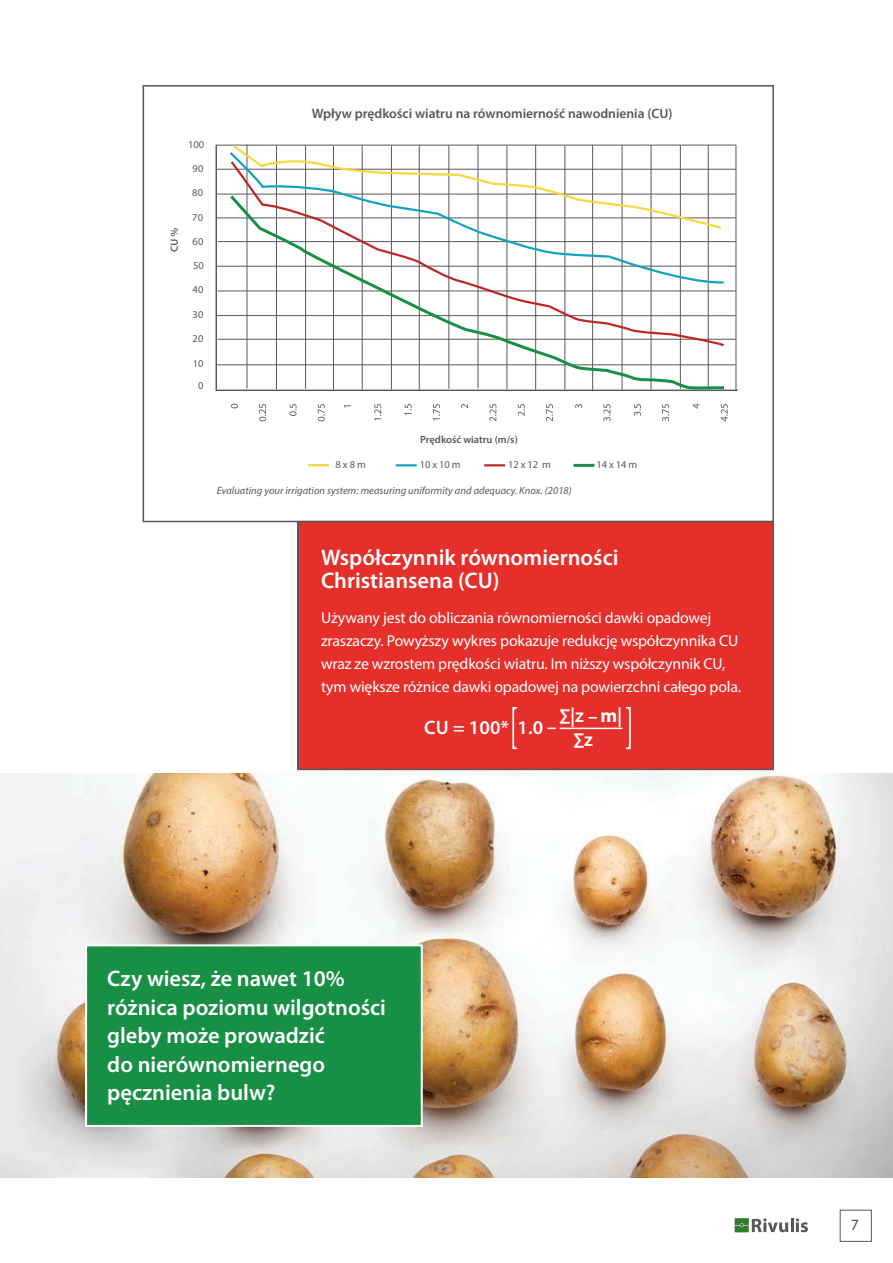
<style>
.page{position:relative;width:893px;height:1263px;background:#fff}
.page>*{position:absolute;margin:0;border:0;box-sizing:border-box;transform-origin:0 0}
.t1{font:600 22.5px/28.5px "Myriad Pro";color:#fff}
.t2{font:600 19.5px "Myriad Pro";color:#fff}
.t3{font:15.75px/22.8px "Myriad Pro";letter-spacing:-.01em;color:#fff}
.t4{font:15.75px "Myriad Pro";color:#4f5252}
.t5{font:600 13.65px "Myriad Pro";color:#57585a}
.t6{font:italic 10.5px "Myriad Pro";letter-spacing:.005em;color:#57585a}
.t7{font:10.5px "Myriad Pro";color:#59585b}
.t8{font:600 10.5px "Myriad Pro";color:#59585b}
.s1{font-weight:700}
</style>
<div class="page">
<hr style="left:790px;top:1218px;width:3px;height:14px;background:#57585a">
<svg style="left:796px;top:1218px;width:12px;height:14px"></svg>
<svg style="left:735px;top:1218px;width:53px;height:14px"></svg>
<div style="left:840px;top:1210px;width:32px;height:32px;background:#fff;border:1px solid #57585a"></div>
<img style="left:0;top:774px;width:893px;height:404px">
<div style="left:84px;top:943px;width:340px;height:185px;background:#179045"></div>
<svg style="left:215px;top:144px;width:523px;height:247px"></svg>
<hr style="left:216px;top:145px;width:520px;height:1px;background:#59585b">
<hr style="left:217px;top:194px;width:519px;height:1px;background:#59585b">
<hr style="left:217px;top:218px;width:519px;height:1px;background:#59585b">
<hr style="left:218px;top:241px;width:518px;height:1px;background:#59585b">
<hr style="left:217px;top:266px;width:519px;height:1px;background:#59585b">
<hr style="left:218px;top:291px;width:518px;height:1px;background:#59585b">
<hr style="left:217px;top:315px;width:519px;height:1px;background:#59585b">
<hr style="left:218px;top:339px;width:518px;height:1px;background:#59585b">
<hr style="left:217px;top:365px;width:519px;height:1px;background:#59585b">
<hr style="left:217px;top:169px;width:519px;height:1px;background:#59585b">
<svg style="left:170px;top:228px;width:8px;height:23px"></svg>
<svg style="left:227px;top:192px;width:500px;height:199px"></svg>
<hr style="left:574px;top:464px;width:20px;height:3px;background:#179045">
<hr style="left:484px;top:464px;width:21px;height:2px;background:#be2725">
<hr style="left:308px;top:464px;width:21px;height:2px;background:#f6d83f">
<svg style="left:229px;top:285px;width:497px;height:63px"></svg>
<svg style="left:228px;top:151px;width:498px;height:134px"></svg>
<svg style="left:231px;top:144px;width:492px;height:86px"></svg>
<hr style="left:396px;top:464px;width:21px;height:2px;background:#10a3c1">
<svg style="left:231px;top:404px;width:7px;height:4px"></svg>
<svg style="left:259px;top:404px;width:7px;height:17px"></svg>
<svg style="left:289px;top:404px;width:8px;height:12px"></svg>
<svg style="left:318px;top:404px;width:7px;height:17px"></svg>
<svg style="left:344px;top:405px;width:7px;height:3px"></svg>
<svg style="left:374px;top:404px;width:7px;height:17px"></svg>
<svg style="left:405px;top:404px;width:7px;height:11px"></svg>
<svg style="left:433px;top:404px;width:7px;height:17px"></svg>
<svg style="left:461px;top:404px;width:7px;height:4px"></svg>
<svg style="left:489px;top:404px;width:7px;height:17px"></svg>
<svg style="left:518px;top:404px;width:7px;height:12px"></svg>
<svg style="left:546px;top:404px;width:7px;height:17px"></svg>
<svg style="left:575px;top:404px;width:7px;height:4px"></svg>
<svg style="left:603px;top:404px;width:7px;height:17px"></svg>
<svg style="left:634px;top:404px;width:7px;height:12px"></svg>
<svg style="left:662px;top:404px;width:7px;height:17px"></svg>
<svg style="left:693px;top:404px;width:6px;height:5px"></svg>
<svg style="left:721px;top:404px;width:7px;height:17px"></svg>
<div style="left:297px;top:520px;width:477px;height:251px;background:#e52f2a"></div>
<hr style="left:560px;top:728px;width:62px;height:1px;background:#fff">
<svg style="left:512px;top:707px;width:5px;height:42px"></svg>
<svg style="left:626px;top:707px;width:5px;height:42px"></svg>
<p class="t7" style="left:188px;top:138px;width:18px">100</p>
<p class="t7" style="left:193px;top:162px;width:12px">90</p>
<p class="t7" style="left:192px;top:186px;width:12px">80</p>
<p class="t7" style="left:192px;top:211px;width:12px">70</p>
<p class="t7" style="left:193px;top:235px;width:12px">60</p>
<p class="t7" style="left:193px;top:259px;width:12px">50</p>
<p class="t7" style="left:193px;top:283px;width:12px">40</p>
<p class="t7" style="left:193px;top:308px;width:12px">30</p>
<p class="t7" style="left:193px;top:332px;width:12px">20</p>
<p class="t7" style="left:193px;top:357px;width:12px">10</p>
<p class="t7" style="left:198px;top:379px;width:7px">0</p>
<p class="t5" style="left:312px;top:104px;width:362px">Wpływ prędkości wiatru na równomierność nawodnienia (CU)</p>
<p class="t8" style="left:420px;top:432px;width:99px">Prędkość wiatru (m/s)</p>
<p class="t7" style="left:336px;top:458px;width:32px">8 x 8 m</p>
<p class="t7" style="left:420px;top:458px;width:42px">10 x 10 m</p>
<p class="t7" style="left:508px;top:458px;width:44px">12 x 12 m</p>
<p class="t7" style="left:597px;top:458px;width:42px">14 x 14 m</p>
<p class="t6" style="left:217px;top:484px;width:356px">Evaluating your irrigation system: measuring uniformity and adequacy. Knox. (2018)</p>
<h1 class="t1" style="left:321px;top:546px;width:299px;line-height:22.8px">Współczynnik równomierności<br>Christiansena (CU)</h1>
<p class="t3" style="left:321px;top:606px;width:422px">Używany jest do obliczania równomierności dawki opadowej zraszaczy. Powyższy wykres pokazuje redukcję współczynnika CU wraz ze wzrostem prędkości wiatru. Im niższy współczynnik CU, tym większe różnice dawki opadowej na powierzchni całego pola.</p>
<p class="t2" style="left:424px;top:715px;width:120px">CU = 100* 1.0</p>
<p class="t2" style="left:560px;top:703px;width:64px">∑|z <span class="s1">m</span>|</p>
<p class="t2" style="left:574px;top:727px;width:21px">∑z</p>
<h1 class="t1" style="left:107px;top:964px;width:280px">Czy wiesz, że nawet 10% różnica poziomu wilgotności gleby może prowadzić<br>do nierównomiernego pęcznienia bulw?</h1>
<p class="t4" style="left:851px;top:1215px;width:10px">7</p>
</div>
